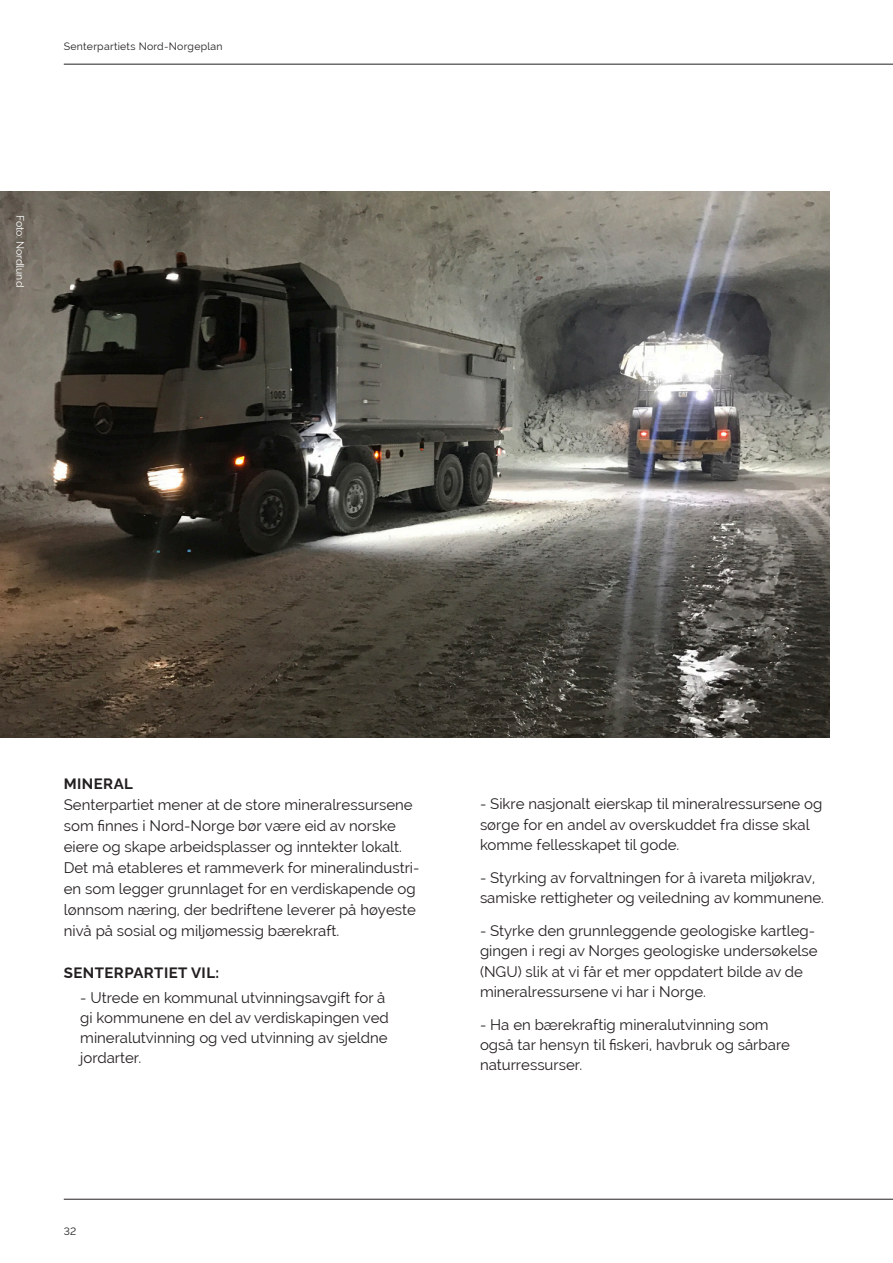
<style>
.page{position:relative;width:893px;height:1263px;background:#fff}
.page>*{position:absolute;margin:0;border:0;box-sizing:border-box;transform-origin:0 0}
.t1{font:15px/20.2px "Raleway";color:#231f20}
.t2{font:700 15px "Raleway";letter-spacing:.03em;color:#231f20}
.t3{font:10.5px "Raleway";letter-spacing:.025em;color:#231f20}
.t4{font:10.5px "Raleway";letter-spacing:-.005em;color:#fff}
</style>
<div class="page">
<img style="left:0;top:191px;width:829px;height:546px">
<hr style="left:64px;top:1199px;width:829px;height:1px;background:#231f20">
<hr style="left:64px;top:64px;width:829px;height:1px;background:#231f20">
<p class="t3" style="left:64px;top:40px;width:160px">Senterpartiets Nord-Norgeplan</p>
<p class="t4" style="left:26px;top:215px;width:74px;rotate:90deg">Foto: Nordlund</p>
<p class="t2" style="left:64px;top:772px;width:71px">MINERAL</p>
<p class="t1" style="left:64px;top:794px;width:357px;line-height:21px">Senterpartiet mener at de store mineralressursene som finnes i Nord-Norge bør være eid av norske eiere og skape arbeidsplasser og inntekter lokalt.<br>Det må etableres et rammeverk for mineralindustri&shy;en som legger grunnlaget for en verdiskapende og lønnsom næring, der bedriftene leverer på høyeste nivå på sosial og miljømessig bærekraft.</p>
<p class="t2" style="left:64px;top:961px;width:157px">SENTERPARTIET VIL:</p>
<p class="t1" style="left:80px;top:987px;width:310px">- Utrede en kommunal utvinningsavgift for å gi kommunene en del av verdiskapingen ved mineralutvinning og ved utvinning av sjeldne jordarter.</p>
<p class="t1" style="left:480px;top:794px;width:344px">- Sikre nasjonalt eierskap til mineralressursene og sørge for en andel av overskuddet fra disse skal komme fellesskapet til gode.</p>
<p class="t1" style="left:480px;top:867px;width:346px">- Styrking av forvaltningen for å ivareta miljøkrav, samiske rettigheter og veiledning av kommunene.</p>
<p class="t1" style="left:480px;top:921px;width:339px">- Styrke den grunnleggende geologiske kartleg&shy;gingen i regi av Norges geologiske undersøkelse (NGU) slik at vi får et mer oppdatert bilde av de mineralressursene vi har i Norge.</p>
<p class="t1" style="left:480px;top:1014px;width:312px">- Ha en bærekraftig mineralutvinning som også tar hensyn til fiskeri, havbruk og sårbare naturressurser.</p>
<p class="t3" style="left:64px;top:1225px;width:14px">32</p>
</div>
